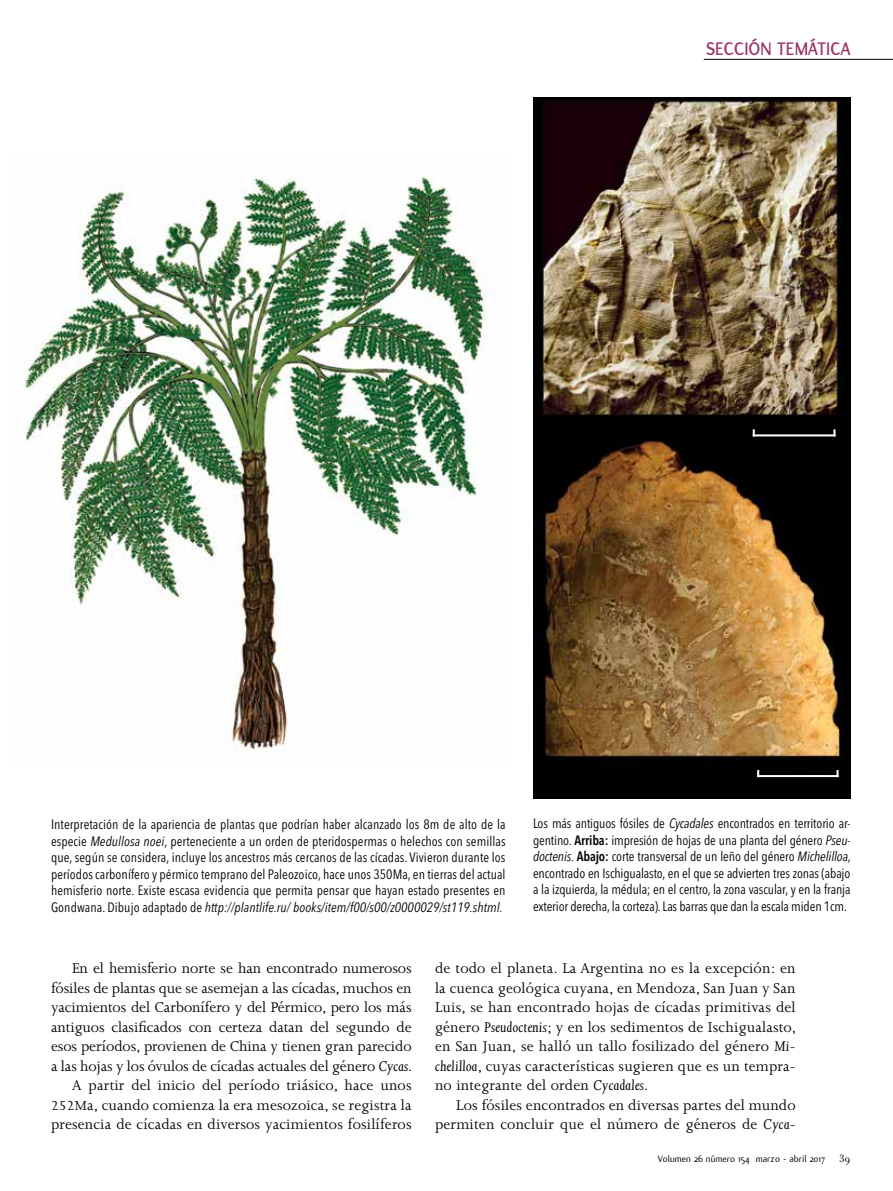
<style>
.page{position:relative;width:893px;height:1191px;background:#fff}
.page>*{position:absolute;margin:0;border:0;box-sizing:border-box;transform-origin:0 0}
.t1{font:700 19.5px "Flux";letter-spacing:.01em;color:#9a3366;scale:.95 1}
.t2{font:16.2px/19.5px "Joanna MT Std";letter-spacing:-.005em;color:#000;text-align:right}
.t3{font:condensed 13.5px/16.5px "Avenir Next LT Pro";letter-spacing:-.005em;color:#000;text-align:justify}
.t4{font:11.25px "Filosofia";color:#000}
.t5{font:10.2px "Flux";color:#000}
.s1{font-style:italic}
.s2{font-weight:600}
.s3{font-size:15px}
</style>
<div class="page">
<div style="left:533px;top:113px;width:317px;height:686px;background:#000"></div>
<img style="left:25px;top:175px;width:469px;height:581px">
<img style="left:533px;top:98px;width:317px;height:662px">
<hr style="left:753px;top:434px;width:82px;height:2px;background:#fff">
<hr style="left:757px;top:775px;width:81px;height:2px;background:#fff">
<hr style="left:704px;top:59px;width:189px;height:1px;background:#000">
<h1 class="t1" style="left:706px;top:38px;width:153px">SECCIÓN TEMÁTICA</h1>
<p class="t3" style="left:51px;top:816px;width:456px">Interpretación de la apariencia de plantas que podrían haber alcanzado los 8m de alto de la especie <span class="s1">Medullosa noei</span>, perteneciente a un orden de pteridospermas o helechos con semillas que, según se considera, incluye los ancestros más cercanos de las cícadas. Vivieron durante los períodos carbonífero y pérmico temprano del Paleozoico, hace unos 350Ma, en tierras del actual hemisferio norte. Existe escasa evidencia que permita pensar que hayan estado presentes en Gondwana. Dibujo adaptado de <span class="s1">http://plantlife.ru/ books/item/f00/s00/z0000029/st119.shtml.</span></p>
<p class="t3" style="left:533px;top:815px;width:319px">Los más antiguos fósiles de <span class="s1">Cycadales</span> encontrados en territorio ar&shy;gentino. <span class="s2">Arriba:</span> impresión de hojas de una planta del género <span class="s1">Pseu&shy;doctenis</span>. <span class="s2">Abajo:</span> corte transversal de un leño del género <span class="s1">Michelilloa</span>, encontrado en Ischigualasto, en el que se advierten tres zonas (abajo a la izquierda, la médula; en el centro, la zona vascular, y en la franja exterior derecha, la corteza). Las barras que dan la escala miden 1cm.</p>
<p class="t2" style="left:51px;top:958px;width:363px">En el hemisferio norte se han encontrado numerosos fósiles de plantas que se asemejan a las cícadas, muchos en yacimientos del Carbonífero y del Pérmico, pero los más antiguos clasificados con certeza datan del segundo de esos períodos, provienen de China y tienen gran parecido a las hojas y los óvulos de cícadas actuales del género <span class="s1">Cycas</span>.<br>A partir del inicio del período triásico, hace unos <span class="s3">252M</span>a, cuando comienza la era mesozoica, se registra la presencia de cícadas en diversos yacimientos fosilíferos</p>
<p class="t2" style="left:435px;top:958px;width:363px;text-align:justify">de todo el planeta. La Argentina no es la excepción: en la cuenca geológica cuyana, en Mendoza, San Juan y San Luis, se han encontrado hojas de cícadas primitivas del género <span class="s1">Pseudoctenis</span>; y en los sedimentos de Ischigualasto, en San Juan, se halló un tallo fosilizado del género <span class="s1">Mi&shy;chelilloa</span>, cuyas características sugieren que es un tempra&shy;no integrante del orden <span class="s1">Cycadales</span>.</p>
<p class="t2" style="left:435px;top:1095px;width:362px">Los fósiles encontrados en diversas partes del mundo permiten concluir que el número de géneros de <span class="s1">Cyca-</span></p>
<p class="t5" style="left:658px;top:1153px;width:169px">Volumen 26 número 154 marzo - abril 2017</p>
<p class="t4" style="left:839px;top:1152px;width:13px">39</p>
</div>
